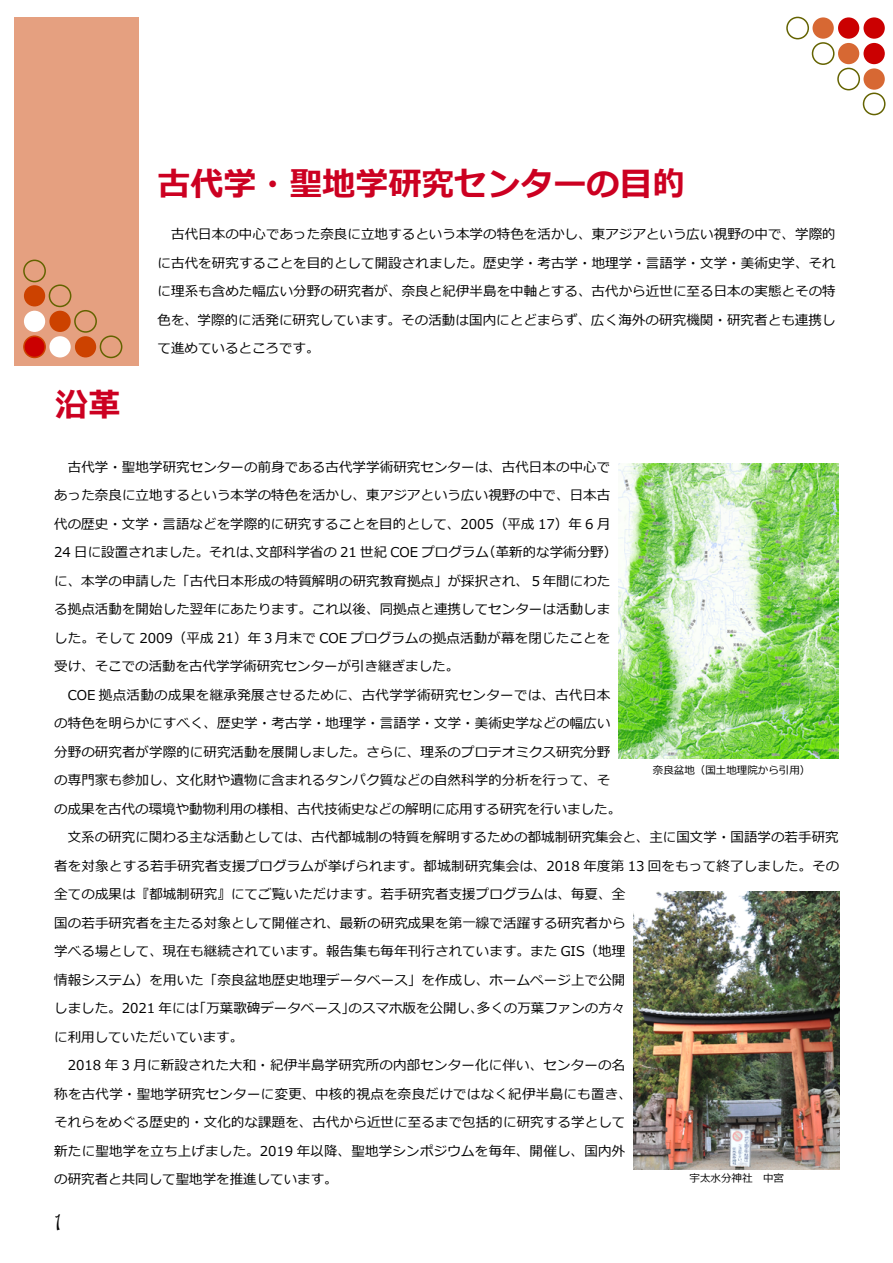
<style>
.page{position:relative;width:893px;height:1263px;background:#fff}
.page>*{position:absolute;margin:0;border:0;box-sizing:border-box;transform-origin:0 0}
.t1{font:700 33px "Meiryo";color:#cc0021}
.t2{font:25.5px "Harrington";color:#000}
.t3{font:13.5px/28.5px "Meiryo";letter-spacing:.005em;color:#000;text-align:justify}
.t4{font:10.5px "Meiryo";color:#000}
</style>
<div class="page">
<svg style="left:786px;top:16px;width:100px;height:100px"></svg>
<div style="left:14px;top:17px;width:125px;height:348px;background:#e5a080"></div>
<div style="left:24px;top:336px;width:21px;height:21px;background:#cb0001;border-radius:50%"></div>
<div style="left:23px;top:335px;width:23px;height:23px;border:2px solid #cc4200;border-radius:50%"></div>
<div style="left:49px;top:336px;width:22px;height:21px;background:#fff;border-radius:50%"></div>
<div style="left:24px;top:311px;width:21px;height:21px;background:#fff;border-radius:50%"></div>
<div style="left:24px;top:285px;width:21px;height:21px;background:#cc4200;border-radius:50%"></div>
<div style="left:75px;top:336px;width:21px;height:21px;background:#cc4200;border-radius:50%"></div>
<div style="left:49px;top:311px;width:22px;height:21px;background:#cc4200;border-radius:50%"></div>
<div style="left:23px;top:260px;width:23px;height:22px;border:2px solid #636300;border-radius:50%"></div>
<div style="left:49px;top:284px;width:22px;height:23px;border:2px solid #636300;border-radius:50%"></div>
<div style="left:74px;top:310px;width:23px;height:23px;border:2px solid #636300;border-radius:50%"></div>
<div style="left:100px;top:335px;width:22px;height:23px;border:2px solid #636300;border-radius:50%"></div>
<img style="left:619px;top:463px;width:220px;height:295px">
<img style="left:634px;top:891px;width:206px;height:278px">
<h1 class="t1" style="left:55px;top:382px;width:68px">沿革</h1>
<h1 class="t1" style="left:157px;top:161px;width:529px">古代学・聖地学研究センターの目的</h1>
<p class="t3" style="left:158px;top:221px;width:680px">　古代日本の中心であった奈良に立地するという本学の特色を活かし、東アジアという広い視野の中で、学際的に古代を研究することを目的として開設されました。歴史学・考古学・地理学・言語学・文学・美術史学、それに理系も含めた幅広い分野の研究者が、奈良と紀伊半島を中軸とする、古代から近世に至る日本の実態とその特色を、学際的に活発に研究しています。その活動は国内にとどまらず、広く海外の研究機関・研究者とも連携して進めているところです。</p>
<p class="t3" style="left:54px;top:453px;width:786px;text-align:left">　古代学・聖地学研究センターの前身である古代学学術研究センターは、古代日本の中心で<br>あった奈良に立地するという本学の特色を活かし、東アジアという広い視野の中で、日本古<br>代の歴史・文学・言語などを学際的に研究することを目的として、2005（平成 17）年 6 月<br>24 日に設置されました。それは、文部科学省の 21 世紀 COE プログラム（革新的な学術分野）<br>に、本学の申請した「古代日本形成の特質解明の研究教育拠点」が採択され、５年間にわた<br>る拠点活動を開始した翌年にあたります。これ以後、同拠点と連携してセンターは活動しま<br>した。そして 2009（平成 21）年３月末で COE プログラムの拠点活動が幕を閉じたことを<br>受け、そこでの活動を古代学学術研究センターが引き継ぎました。<br>　COE 拠点活動の成果を継承発展させるために、古代学学術研究センターでは、古代日本<br>の特色を明らかにすべく、歴史学・考古学・地理学・言語学・文学・美術史学などの幅広い<br>分野の研究者が学際的に研究活動を展開しました。さらに、理系のプロテオミクス研究分野<br>の専門家も参加し、文化財や遺物に含まれるタンパク質などの自然科学的分析を行って、そ<br>の成果を古代の環境や動物利用の様相、古代技術史などの解明に応用する研究を行いました。<br>　文系の研究に関わる主な活動としては、古代都城制の特質を解明するための都城制研究集会と、主に国文学・国語学の若手研究者を対象とする若手研究者支援プログラムが挙げられます。都城制研究集会は、2018 年度第 13 回をもって終了しました。その全ての成果は『都城制研究』にてご覧いただけます。若手研究者支援プログラムは、毎夏、全<br>国の若手研究者を主たる対象として開催され、最新の研究成果を第一線で活躍する研究者から<br>学べる場として、現在も継続されています。報告集も毎年刊行されています。また GIS（地理<br>情報システム）を用いた「奈良盆地歴史地理データベース」を作成し、ホームページ上で公開<br>しました。2021 年には「万葉歌碑データベース」のスマホ版を公開し、多くの万葉ファンの方々<br>に利用していただいています。<br>　2018 年 3 月に新設された大和・紀伊半島学研究所の内部センター化に伴い、センターの名<br>称を古代学・聖地学研究センターに変更、中核的視点を奈良だけではなく紀伊半島にも置き、<br>それらをめぐる歴史的・文化的な課題を、古代から近世に至るまで包括的に研究する学として<br>新たに聖地学を立ち上げました。2019 年以降、聖地学シンポジウムを毎年、開催し、国内外<br>の研究者と共同して聖地学を推進しています。</p>
<p class="t4" style="left:653px;top:763px;width:159px">奈良盆地（国土地理院から引用）</p>
<p class="t4" style="left:690px;top:1171px;width:96px">宇太水分神社　中宮</p>
<h2 class="t2" style="left:54px;top:1206px;width:10px">1</h2>
</div>
